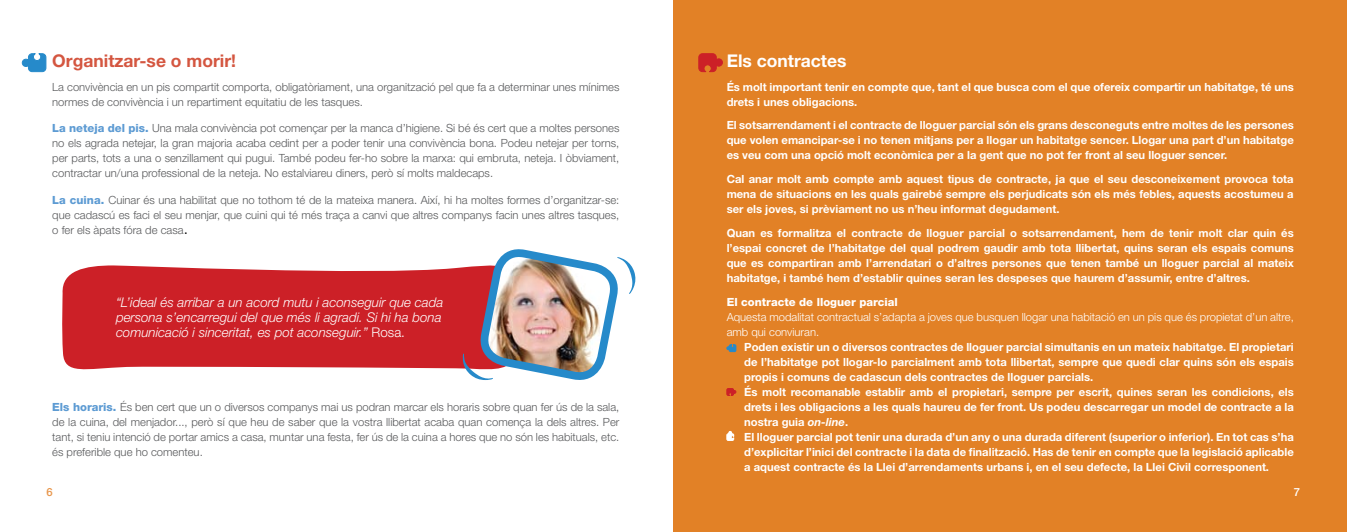
<style>
.page{position:relative;width:1347px;height:532px;background:#fff}
.page>*{position:absolute;margin:0;border:0;box-sizing:border-box;transform-origin:0 0}
.t1{font:700 17.5px "Helvetica Neue";color:#d45640}
.t2{font:700 17.5px "Helvetica Neue";color:#fff}
.t3{font:italic 300 13.38px/15px "Helvetica Neue";color:#fff}
.t4{font:700 11.25px/15px "Helvetica Neue";color:#fff;text-align:justify}
.t5{font:300 11.25px/15px "Helvetica Neue";color:#58595b;text-align:justify}
.t6{font:300 11.25px/15px "Helvetica Neue";color:#fff}
.t7{font:800 11.25px "Helvetica Neue";color:#fff}
.t8{font:500 11.25px "Helvetica Neue";color:#e8964b}
.t9{font:500 11.25px "Helvetica Neue";color:#fff}
.s1{font-weight:800;color:#5d9bd3}
.s2{font-family:"Times";font-weight:400;font-size:15px;color:#000}
.s3{font-style:normal}
.s4{font-style:italic}
</style>
<div class="page">
<div style="left:673px;top:0;width:673px;height:531px;background:#e28126"></div>
<svg style="left:62px;top:265px;width:394px;height:105px;background:#cf2f35"></svg>
<svg style="left:21px;top:53px;width:26px;height:20px"></svg>
<svg style="left:726px;top:344px;width:10px;height:8px"></svg>
<svg style="left:726px;top:388px;width:10px;height:7px"></svg>
<svg style="left:726px;top:431px;width:8px;height:9px"></svg>
<svg style="left:698px;top:53px;width:25px;height:20px"></svg>
<img style="left:456px;top:249px;width:162px;height:131px">
<h1 class="t1" style="left:52px;top:50px;width:185px">Organitzar-se o morir!</h1>
<p class="t5" style="left:52px;top:79px;width:568px">La convivència en un pis compartit comporta, obligatòriament, una organització pel que fa a determinar unes mínimes normes de convivència i un repartiment equitatiu de les tasques.</p>
<p class="t5" style="left:52px;top:121px;width:568px"><span class="s1">La neteja del pis.</span> Una mala convivència pot començar per la manca d’higiene. Si bé és cert que a moltes persones no els agrada netejar, la gran majoria acaba cedint per a poder tenir una convivència bona. Podeu netejar per torns, per parts, tots a una o senzillament qui pugui. També podeu fer-ho sobre la marxa: qui embruta, neteja. I òbviament, contractar un/una professional de la neteja. No estalviareu diners, però sí molts maldecaps.</p>
<p class="t5" style="left:52px;top:192px;width:568px"><span class="s1">La cuina.</span> Cuinar és una habilitat que no tothom té de la mateixa manera. Així, hi ha moltes formes d’organitzar-se: que cadascú es faci el seu menjar, que cuini qui té més traça a canvi que altres companys facin unes altres tasques, o fer els àpats fóra de casa<span class="s2">.</span></p>
<p class="t3" style="left:116px;top:294px;width:329px">“L’ideal és arribar a un acord mutu i aconseguir que cada persona s’encarregui del que més li agradi. Si hi ha bona comunicació i sinceritat, es pot aconseguir.” <span class="s3">Rosa.</span></p>
<p class="t5" style="left:52px;top:399px;width:568px"><span class="s1">Els horaris.</span> És ben cert que un o diversos companys mai us podran marcar els horaris sobre quan fer ús de la sala, de la cuina, del menjador..., però sí que heu de saber que la vostra llibertat acaba quan comença la dels altres. Per tant, si teniu intenció de portar amics a casa, muntar una festa, fer ús de la cuina a hores que no són les habituals, etc. és preferible que ho comenteu.</p>
<h1 class="t2" style="left:726px;top:50px;width:121px">Els contractes</h1>
<p class="t4" style="left:726px;top:79px;width:568px">És molt important tenir en compte que, tant el que busca com el que ofereix compartir un habitatge, té uns drets i unes obligacions.</p>
<p class="t4" style="left:726px;top:118px;width:568px">El sotsarrendament i el contracte de lloguer parcial són els grans desconeguts entre moltes de les persones que volen emancipar-se i no tenen mitjans per a llogar un habitatge sencer. Llogar una part d’un habitatge es veu com una opció molt econòmica per a la gent que no pot fer front al seu lloguer sencer.</p>
<p class="t4" style="left:726px;top:171px;width:568px">Cal anar molt amb compte amb aquest tipus de contracte, ja que el seu desconeixement provoca tota mena de situacions en les quals gairebé sempre els perjudicats són els més febles, aquests acostumeu a ser els joves, si prèviament no us n’heu informat degudament.</p>
<p class="t4" style="left:726px;top:225px;width:568px">Quan es formalitza el contracte de lloguer parcial o sotsarrendament, hem de tenir molt clar quin és l’espai concret de l’habitatge del qual podrem gaudir amb tota llibertat, quins seran els espais comuns que es compartiran amb l’arrendatari o d’altres persones que tenen també un lloguer parcial al mateix habitatge, i també hem d’establir quines seran les despeses que haurem d’assumir, entre d’altres.</p>
<p class="t7" style="left:726px;top:295px;width:173px">El contracte de lloguer parcial</p>
<p class="t6" style="left:726px;top:309px;width:568px">Aquesta modalitat contractual s’adapta a joves que busquen llogar una habitació en un pis que és propietat d’un altre, amb qui conviuran.</p>
<p class="t4" style="left:744px;top:339px;width:551px;text-align:left">Poden existir un o diversos contractes de lloguer parcial simultanis en un mateix habitatge. El propietari de l’habitatge pot llogar-lo parcialment amb tota llibertat, sempre que quedi clar quins són els espais propis i comuns de cadascun dels contractes de lloguer parcials.<br>És molt recomanable establir amb el propietari, sempre per escrit, quines seran les condicions, els drets i les obligacions a les quals haureu de fer front. Us podeu descarregar un model de contracte a la nostra guia <span class="s4">on-line</span>.<br>El lloguer parcial pot tenir una durada d’un any o una durada diferent (superior o inferior). En tot cas s’ha d’explicitar l’inici del contracte i la data de finalització. Has de tenir en compte que la legislació aplicable a aquest contracte és la Llei d’arrendaments urbans i, en el seu defecte, la Llei Civil corresponent.</p>
<p class="t8" style="left:46px;top:485px;width:8px">6</p>
<p class="t9" style="left:1293px;top:485px;width:8px">7</p>
</div>
